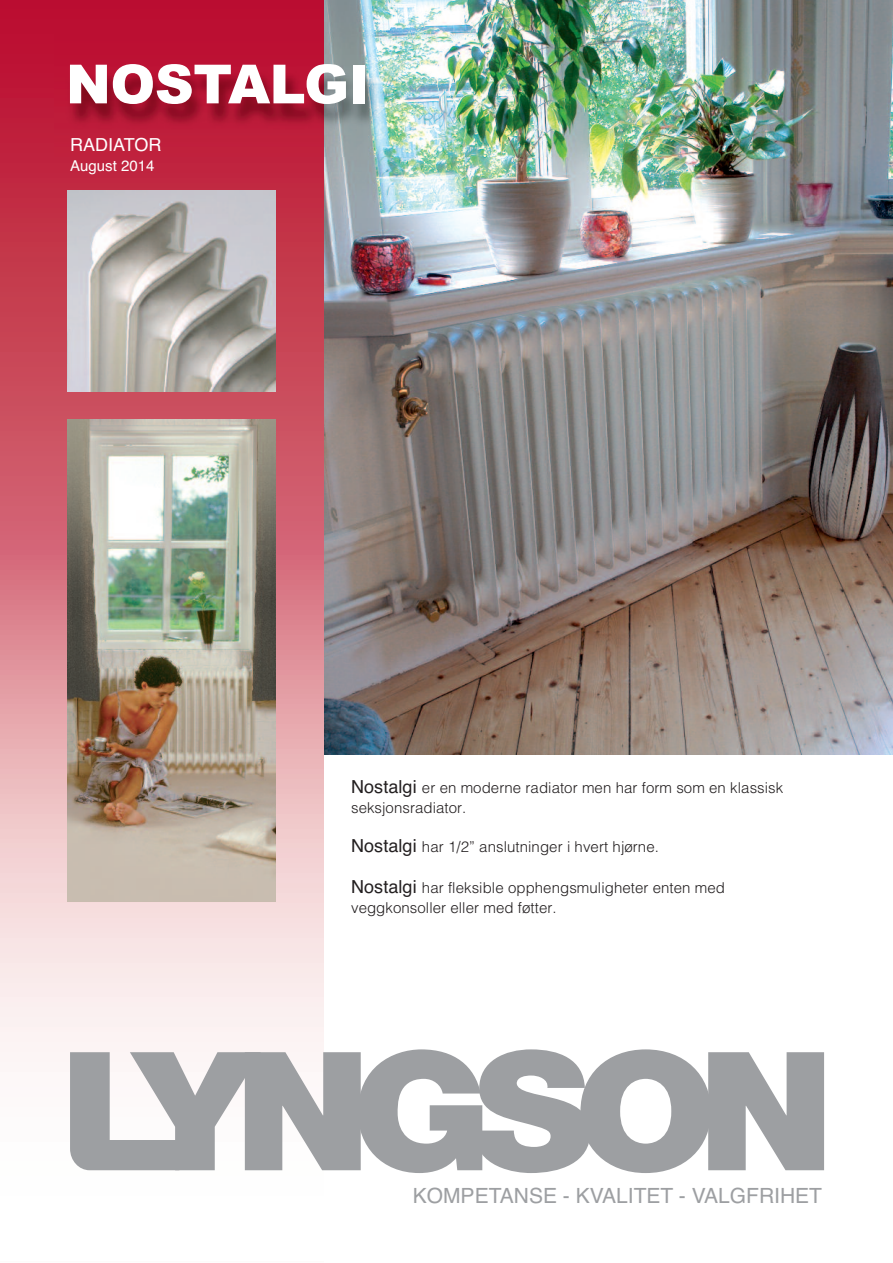
<style>
.page{position:relative;width:893px;height:1263px;background:#fff}
.page>*{position:absolute;margin:0;border:0;box-sizing:border-box;transform-origin:0 0}
.t1{font:900 54px "Arial";letter-spacing:-.01em;color:#fff}
.t2{font:21px "Helvetica";color:#9d9fa2}
.t3{font:18px "Helvetica";color:#fff}
.t4{font:300 15px/20.1px "Helvetica";letter-spacing:.005em;color:#231f20}
.t5{font:15px "Helvetica";color:#fff}
.s1{font-weight:400;font-size:18px}
</style>
<div class="page">
<img style="left:323px;top:0;width:570px;height:754px">
<svg style="left:0;top:0;width:323px;height:1052px"></svg>
<img style="left:54px;top:32px;width:536px;height:125px">
<svg style="left:70px;top:1049px;width:754px;height:124px"></svg>
<img style="left:67px;top:190px;width:209px;height:201px">
<img style="left:67px;top:420px;width:209px;height:481px">
<h1 class="t1" style="left:66px;top:53px;width:305px">NOSTALGI</h1>
<p class="t3" style="left:70px;top:134px;width:93px">RADIATOR</p>
<p class="t5" style="left:70px;top:157px;width:86px">August 2014</p>
<p class="t4" style="left:351px;top:777px;width:434px"><span class="s1">Nostalgi</span> er en moderne radiator men har form som en klassisk seksjonsradiator.</p>
<p class="t4" style="left:351px;top:836px;width:309px"><span class="s1">Nostalgi</span> har 1/2” anslutninger i hvert hjørne.</p>
<p class="t4" style="left:351px;top:876px;width:376px"><span class="s1">Nostalgi</span> har fleksible opphengsmuligheter enten med veggkonsoller eller med føtter.</p>
<h2 class="t2" style="left:413px;top:1183px;width:411px">KOMPETANSE - KVALITET - VALGFRIHET</h2>
</div>
